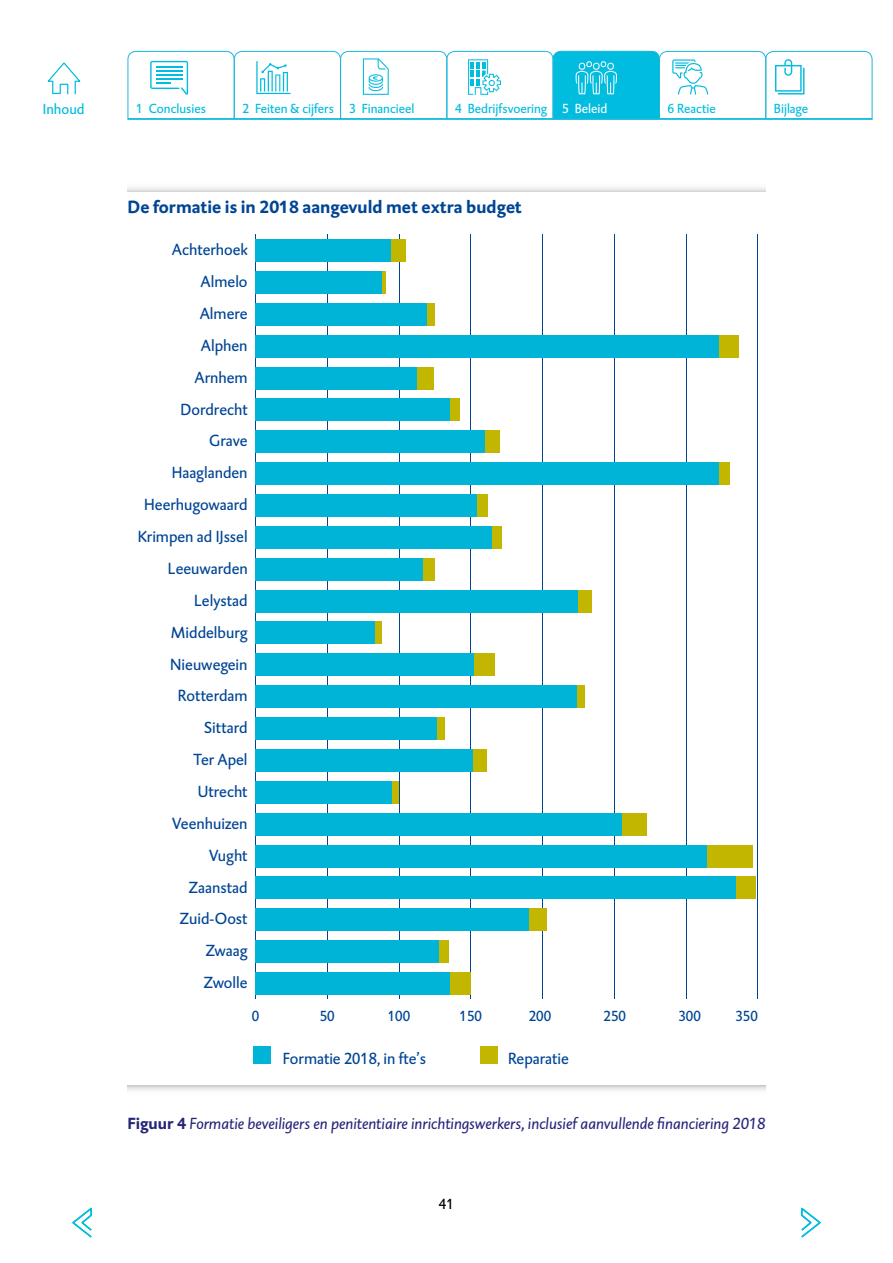
<style>
.page{position:relative;width:893px;height:1263px;background:#fff}
.page>*{position:absolute;margin:0;border:0;box-sizing:border-box;transform-origin:0 0}
.t1{font:700 18px "DTL Caspari TOT";color:#004595}
.t2{font:16.5px "DTL Caspari TOT";color:#004595}
._8_Kop_4__Kop3_zonde{font:italic 16.5px "DTL Caspari TOT";color:#25257a}
.t3{font:15px "DTL Caspari TOT";color:#004595}
.t4{font:15px "DTL Caspari TOT";color:#00bcdf}
.t5{font:15px "DTL Caspari TOT";color:#000}
.t6{font:13.5px "DTL Caspari TOT";color:#00bcdf}
.s1{color:#fff}
.s2{font-weight:700;font-style:normal}
</style>
<div class="page">
<svg style="left:128px;top:1085px;width:637px;height:6px"></svg>
<svg style="left:128px;top:187px;width:637px;height:5px"></svg>
<hr style="left:399px;top:235px;width:1px;height:764px;background:#004595">
<hr style="left:327px;top:235px;width:1px;height:764px;background:#004595">
<hr style="left:471px;top:235px;width:1px;height:764px;background:#004595">
<hr style="left:542px;top:235px;width:1px;height:764px;background:#004595">
<hr style="left:614px;top:235px;width:1px;height:764px;background:#004595">
<hr style="left:686px;top:235px;width:1px;height:764px;background:#004595">
<hr style="left:758px;top:235px;width:1px;height:764px;background:#004595">
<hr style="left:255px;top:235px;width:1px;height:764px;background:#004595">
<div style="left:391px;top:239px;width:15px;height:23px;background:#c3b600"></div>
<div style="left:381px;top:271px;width:5px;height:23px;background:#c3b600"></div>
<div style="left:427px;top:303px;width:8px;height:23px;background:#c3b600"></div>
<div style="left:719px;top:335px;width:19px;height:23px;background:#c3b600"></div>
<div style="left:417px;top:367px;width:17px;height:22px;background:#c3b600"></div>
<div style="left:450px;top:398px;width:10px;height:23px;background:#c3b600"></div>
<div style="left:485px;top:430px;width:15px;height:23px;background:#c3b600"></div>
<div style="left:719px;top:462px;width:10px;height:23px;background:#c3b600"></div>
<div style="left:477px;top:494px;width:10px;height:23px;background:#c3b600"></div>
<div style="left:492px;top:526px;width:10px;height:23px;background:#c3b600"></div>
<div style="left:423px;top:558px;width:12px;height:23px;background:#c3b600"></div>
<div style="left:578px;top:590px;width:14px;height:22px;background:#c3b600"></div>
<div style="left:375px;top:621px;width:7px;height:23px;background:#c3b600"></div>
<div style="left:474px;top:653px;width:21px;height:23px;background:#c3b600"></div>
<div style="left:577px;top:685px;width:8px;height:23px;background:#c3b600"></div>
<div style="left:437px;top:717px;width:7px;height:23px;background:#c3b600"></div>
<div style="left:473px;top:749px;width:14px;height:23px;background:#c3b600"></div>
<div style="left:392px;top:781px;width:6px;height:23px;background:#c3b600"></div>
<div style="left:621px;top:813px;width:26px;height:23px;background:#c3b600"></div>
<div style="left:707px;top:844px;width:46px;height:23px;background:#c3b600"></div>
<div style="left:736px;top:876px;width:20px;height:23px;background:#c3b600"></div>
<div style="left:529px;top:908px;width:17px;height:23px;background:#c3b600"></div>
<div style="left:439px;top:940px;width:9px;height:23px;background:#c3b600"></div>
<div style="left:450px;top:972px;width:20px;height:23px;background:#c3b600"></div>
<div style="left:255px;top:239px;width:136px;height:23px;background:#00b4d8"></div>
<div style="left:255px;top:271px;width:126px;height:23px;background:#00b4d8"></div>
<div style="left:255px;top:303px;width:172px;height:23px;background:#00b4d8"></div>
<div style="left:255px;top:335px;width:464px;height:23px;background:#00b4d8"></div>
<div style="left:255px;top:367px;width:162px;height:22px;background:#00b4d8"></div>
<div style="left:255px;top:398px;width:195px;height:23px;background:#00b4d8"></div>
<div style="left:255px;top:430px;width:230px;height:23px;background:#00b4d8"></div>
<div style="left:255px;top:462px;width:464px;height:23px;background:#00b4d8"></div>
<div style="left:255px;top:494px;width:222px;height:23px;background:#00b4d8"></div>
<div style="left:255px;top:526px;width:237px;height:23px;background:#00b4d8"></div>
<div style="left:255px;top:558px;width:168px;height:23px;background:#00b4d8"></div>
<div style="left:255px;top:590px;width:323px;height:22px;background:#00b4d8"></div>
<div style="left:255px;top:621px;width:120px;height:23px;background:#00b4d8"></div>
<div style="left:255px;top:653px;width:219px;height:23px;background:#00b4d8"></div>
<div style="left:255px;top:685px;width:322px;height:23px;background:#00b4d8"></div>
<div style="left:255px;top:717px;width:182px;height:23px;background:#00b4d8"></div>
<div style="left:255px;top:749px;width:218px;height:23px;background:#00b4d8"></div>
<div style="left:255px;top:781px;width:137px;height:23px;background:#00b4d8"></div>
<div style="left:255px;top:813px;width:366px;height:23px;background:#00b4d8"></div>
<div style="left:255px;top:844px;width:452px;height:23px;background:#00b4d8"></div>
<div style="left:255px;top:876px;width:481px;height:23px;background:#00b4d8"></div>
<div style="left:255px;top:908px;width:274px;height:23px;background:#00b4d8"></div>
<div style="left:255px;top:940px;width:184px;height:23px;background:#00b4d8"></div>
<div style="left:255px;top:972px;width:195px;height:23px;background:#00b4d8"></div>
<div style="left:254px;top:1047px;width:17px;height:17px;background:#00b4d8"></div>
<div style="left:480px;top:1047px;width:17px;height:17px;background:#c3b600"></div>
<svg style="left:47px;top:62px;width:34px;height:33px"></svg>
<svg style="left:801px;top:1207px;width:20px;height:31px"></svg>
<svg style="left:72px;top:1207px;width:20px;height:31px"></svg>
<hr style="left:128px;top:118px;width:744px;height:2px;background:#00bcdf">
<svg style="left:127px;top:51px;width:746px;height:68px"></svg>
<p class="t4" style="left:43px;top:99px;width:43px">Inhoud</p>
<p class="t6" style="left:136px;top:99px;width:71px">1 Conclusies</p>
<p class="t6" style="left:242px;top:99px;width:173px">2 Feiten &amp; cijfers 3 Financieel</p>
<p class="t6" style="left:455px;top:99px;width:154px">4 Bedrijfsvoering <span class="s1">5 Beleid</span></p>
<p class="t6" style="left:668px;top:99px;width:50px">6 Reactie</p>
<p class="t6" style="left:774px;top:99px;width:36px">Bijlage</p>
<p class="t1" style="left:128px;top:195px;width:396px">De formatie is in 2018 aangevuld met extra budget</p>
<p class="t2" style="left:172px;top:239px;width:77px">Achterhoek</p>
<p class="t2" style="left:201px;top:271px;width:48px">Almelo</p>
<p class="t2" style="left:200px;top:303px;width:49px">Almere</p>
<p class="t2" style="left:201px;top:335px;width:48px">Alphen</p>
<p class="t2" style="left:194px;top:367px;width:55px">Arnhem</p>
<p class="t2" style="left:181px;top:399px;width:69px">Dordrecht</p>
<p class="t2" style="left:209px;top:430px;width:40px">Grave</p>
<p class="t2" style="left:172px;top:462px;width:77px">Haaglanden</p>
<p class="t2" style="left:144px;top:494px;width:105px">Heerhugowaard</p>
<p class="t2" style="left:138px;top:526px;width:111px">Krimpen ad IJssel</p>
<p class="t2" style="left:168px;top:558px;width:81px">Leeuwarden</p>
<p class="t2" style="left:194px;top:590px;width:55px">Lelystad</p>
<p class="t2" style="left:171px;top:622px;width:78px">Middelburg</p>
<p class="t2" style="left:170px;top:653px;width:79px">Nieuwegein</p>
<p class="t2" style="left:178px;top:685px;width:71px">Rotterdam</p>
<p class="t2" style="left:204px;top:717px;width:45px">Sittard</p>
<p class="t2" style="left:193px;top:749px;width:56px">Ter Apel</p>
<p class="t2" style="left:198px;top:781px;width:51px">Utrecht</p>
<p class="t2" style="left:172px;top:813px;width:77px">Veenhuizen</p>
<p class="t2" style="left:209px;top:845px;width:40px">Vught</p>
<p class="t2" style="left:188px;top:876px;width:61px">Zaanstad</p>
<p class="t2" style="left:179px;top:908px;width:70px">Zuid-Oost</p>
<p class="t2" style="left:205px;top:940px;width:44px">Zwaag</p>
<p class="t2" style="left:203px;top:972px;width:46px">Zwolle</p>
<p class="t3" style="left:252px;top:1007px;width:9px">0</p>
<p class="t3" style="left:320px;top:1007px;width:16px">50</p>
<p class="t3" style="left:388px;top:1007px;width:24px">100</p>
<p class="t3" style="left:460px;top:1007px;width:24px">150</p>
<p class="t3" style="left:529px;top:1007px;width:24px">200</p>
<p class="t3" style="left:603px;top:1007px;width:24px">250</p>
<p class="t3" style="left:678px;top:1007px;width:24px">300</p>
<p class="t3" style="left:735px;top:1007px;width:24px">350</p>
<p class="t2" style="left:283px;top:1047px;width:145px">Formatie 2018, in fte’s</p>
<p class="t2" style="left:508px;top:1047px;width:62px">Reparatie</p>
<p class="_8_Kop_4__Kop3_zonde" style="left:128px;top:1113px;width:639px"><span class="s2">Figuur 4</span> Formatie beveiligers en penitentiaire inrichtingswerkers, inclusief aanvullende financiering 2018</p>
<p class="t5" style="left:439px;top:1194px;width:16px">41</p>
</div>
